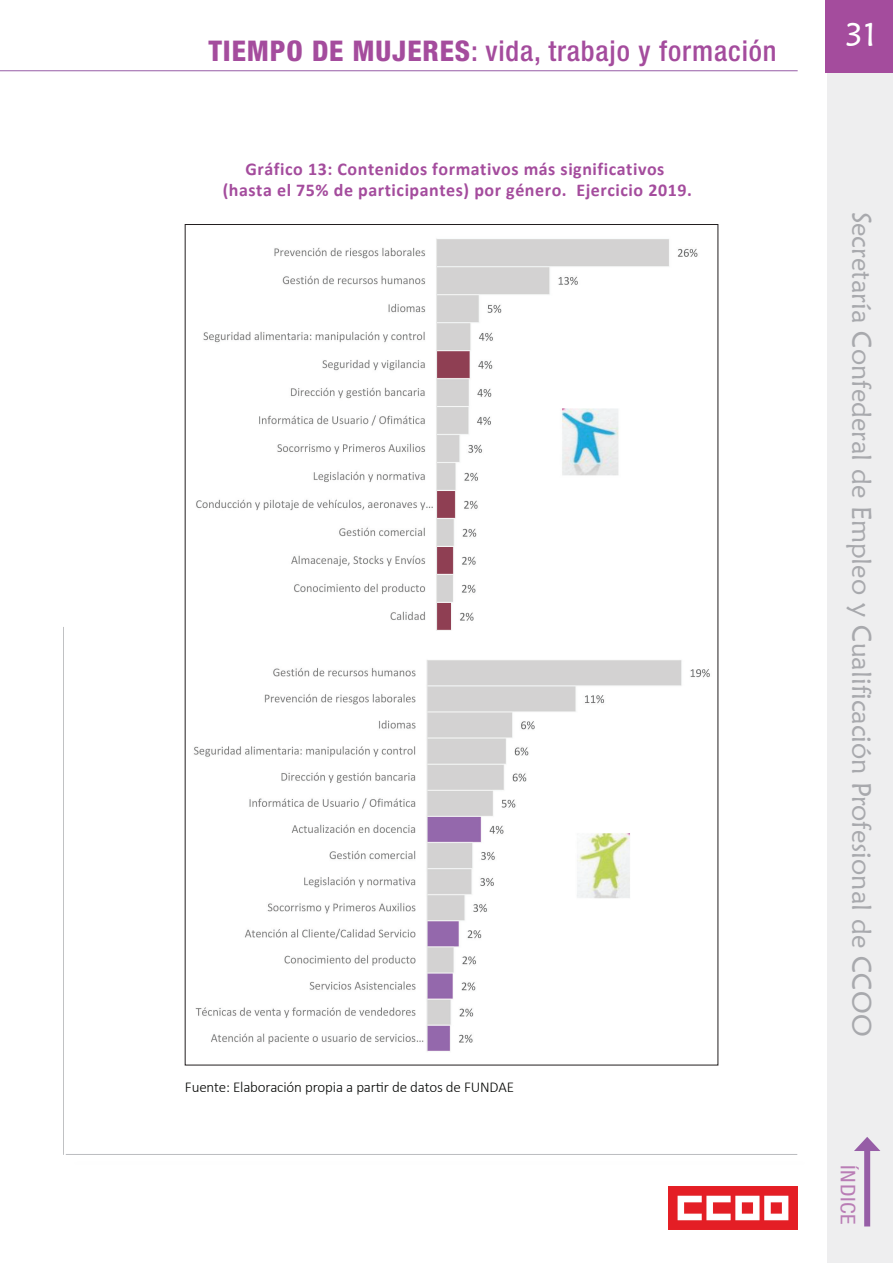
<style>
.page{position:relative;width:893px;height:1263px;background:#fff}
.page>*{position:absolute;margin:0;border:0;box-sizing:border-box;transform-origin:0 0}
.t1{font:33px "Maiandra GD";color:#fff}
.t2{font:500 condensed 28.5px "Helvetica Neue";letter-spacing:.03em;color:#a44c9d}
.t3{font:27px "Maiandra GD";color:#a8a9ad}
.t4{font:condensed 20.25px "Helvetica Neue";letter-spacing:.03em;color:#b97db5;scale:1.11 1}
.t5{font:700 18px/20.5px "Calibri";letter-spacing:.03em;color:#a44c9d;text-align:center}
.t6{font:300 15px "Calibri";letter-spacing:-.01em;color:#040503}
.s1{font-weight:800}
</style>
<div class="page">
<div style="left:827px;top:2px;width:66px;height:1261px;background:#eeeeef"></div>
<hr style="left:66px;top:1154px;width:731px;height:1px;background:#bcbdc0">
<hr style="left:63px;top:627px;width:1px;height:528px;background:#bcbdc0">
<hr style="left:0;top:71px;width:798px;height:1px;background:#965da6">
<img style="left:668px;top:1186px;width:129px;height:43px">
<div style="left:825px;top:0;width:68px;height:73px;background:#a44c9d"></div>
<div style="left:864px;top:1146px;width:6px;height:80px;background:#965da6"></div>
<svg style="left:854px;top:1137px;width:26px;height:14px"></svg>
<img style="left:193px;top:238px;width:517px;height:814px">
<h2 class="t2" style="left:208px;top:34px;width:570px"><span class="s1">TIEMPO DE MUJERES</span>: vida, trabajo y formación</h2>
<p class="t5" style="left:223px;top:159px;width:471px">Gráfico 13: Contenidos formativos más significativos (hasta el 75% de participantes) por género. Ejercicio 2019.</p>
<p class="t6" style="left:185px;top:1078px;width:331px">Fuente: Elaboración propia a partir de datos de FUNDAE</p>
<h1 class="t1" style="left:844px;top:15px;width:33px">31</h1>
<h3 class="t3" style="left:878px;top:212px;width:826px;rotate:90deg">Secretaría Confederal de Empleo y Cualificación Profesional de CCOO</h3>
<p class="t4" style="left:860px;top:1165px;width:55px;rotate:90deg">ÍNDICE</p>
</div>
